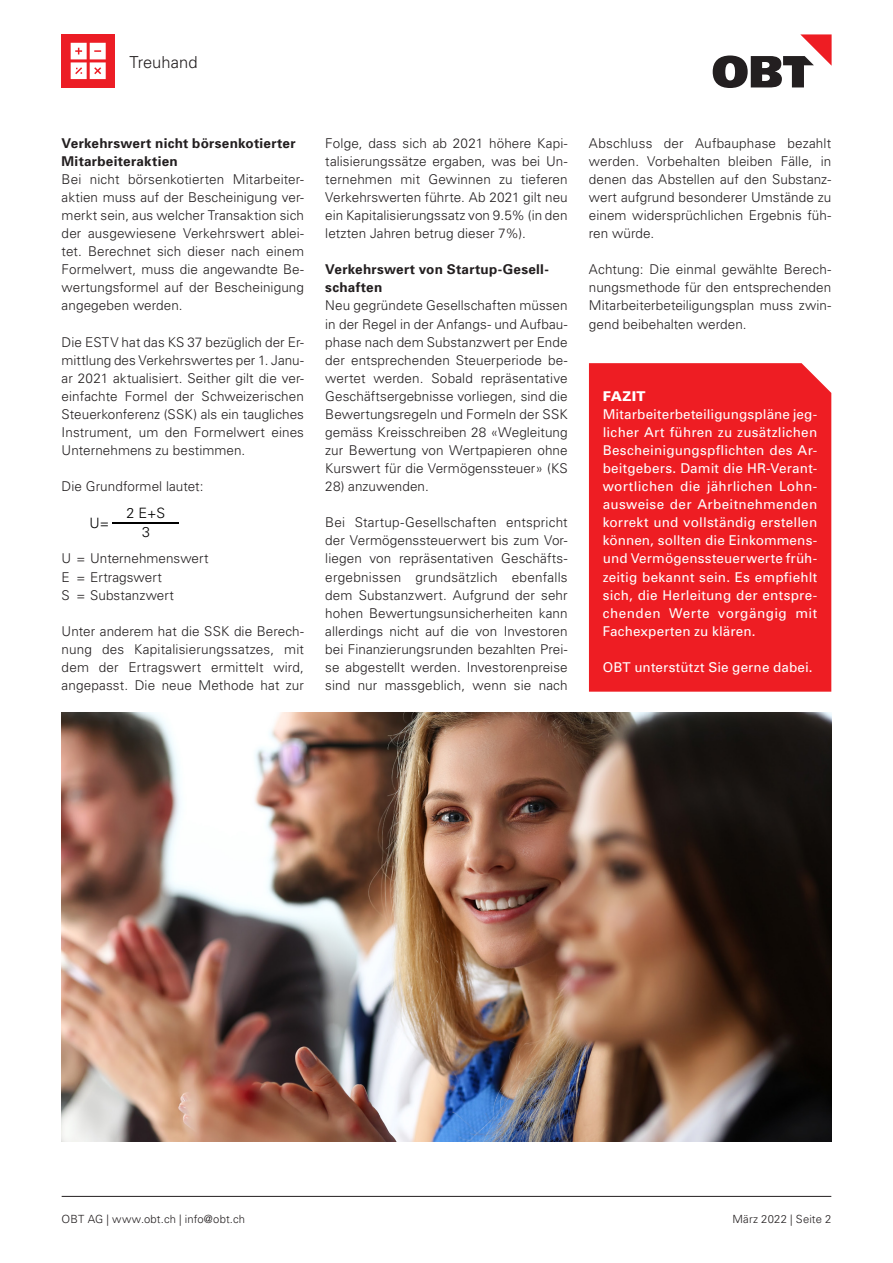
<style>
.page{position:relative;width:893px;height:1263px;background:#fff}
.page>*{position:absolute;margin:0;border:0;box-sizing:border-box;transform-origin:0 0}
.t1{font:300 16.5px "Univers";letter-spacing:.005em;color:#231f20}
.t2{font:300 14.25px/18.6px "Univers";color:#000;text-align:center}
.Lauftext{font:300 13.5px/18px "Univers";letter-spacing:.005em;color:#231f20;text-align:justify}
.Fazit{font:13.5px/18px "Univers";letter-spacing:.015em;color:#fff;text-align:justify}
.Lauftext-2{font:700 13.5px/18px "Univers";letter-spacing:.02em;color:#231f20}
.Fazit-2{font:900 13.5px "Univers";letter-spacing:.015em;color:#fff}
.t3{font:300 11.25px "Univers";letter-spacing:.015em;color:#231f20}
</style>
<div class="page">
<hr style="left:62px;top:1196px;width:769px;height:1px;background:#231f20">
<svg style="left:713px;top:34px;width:119px;height:54px"></svg>
<div style="left:589px;top:363px;width:242px;height:329px;background:#ee1d23"></div>
<hr style="left:112px;top:523px;width:67px;height:1px;background:#000">
<img style="left:62px;top:713px;width:769px;height:429px">
<div style="left:62px;top:34px;width:53px;height:53px;background:#ec1d25"></div>
<svg style="left:71px;top:43px;width:35px;height:36px"></svg>
<p class="t1" style="left:130px;top:52px;width:69px">Treuhand</p>
<p class="Lauftext-2" style="left:62px;top:134px;width:235px">Verkehrswert nicht börsenkotierter<br>Mitarbeiteraktien</p>
<p class="Lauftext" style="left:62px;top:170px;width:244px">Bei nicht börsenkotierten Mitarbeiter&shy;aktien muss auf der Bescheinigung ver&shy;merkt sein, aus welcher Transaktion sich der ausgewiesene Verkehrswert ablei&shy;tet. Berechnet sich dieser nach einem Formelwert, muss die angewandte Be&shy;wertungsformel auf der Bescheinigung angegeben werden.</p>
<p class="Lauftext" style="left:62px;top:333px;width:244px">Die ESTV hat das KS 37 bezüglich der Er&shy;mittlung des Verkehrswertes per 1. Janu&shy;ar 2021 aktualisiert. Seither gilt die ver&shy;einfachte Formel der Schweizerischen Steuerkonferenz (SSK) als ein taugliches Instrument, um den Formelwert eines Unternehmens zu bestimmen.</p>
<p class="Lauftext" style="left:62px;top:477px;width:143px">Die Grundformel lautet:</p>
<p class="t2" style="left:90px;top:513px;width:21px">U=</p>
<p class="t2" style="left:127px;top:504px;width:40px">2 E+S<br>3</p>
<p class="Lauftext" style="left:62px;top:550px;width:148px">U = Unternehmenswert</p>
<p class="Lauftext" style="left:62px;top:568px;width:102px">E = Ertragswert</p>
<p class="Lauftext" style="left:62px;top:586px;width:114px">S = Substanzwert</p>
<p class="Lauftext" style="left:62px;top:622px;width:244px">Unter anderem hat die SSK die Berech&shy;nung des Kapitalisierungssatzes, mit dem der Ertragswert ermittelt wird, angepasst. Die neue Methode hat zur</p>
<p class="Lauftext" style="left:325px;top:134px;width:244px">Folge, dass sich ab 2021 höhere Kapi&shy;talisierungssätze ergaben, was bei Un&shy;ternehmen mit Gewinnen zu tieferen Verkehrswerten führte. Ab 2021 gilt neu ein Kapitalisierungssatz von 9.5% (in den letzten Jahren betrug dieser 7%).</p>
<p class="Lauftext-2" style="left:325px;top:260px;width:225px">Verkehrswert von Startup-Gesell&shy;schaften</p>
<p class="Lauftext" style="left:325px;top:297px;width:244px">Neu gegründete Gesellschaften müssen in der Regel in der Anfangs- und Aufbau&shy;phase nach dem Substanzwert per Ende der entsprechenden Steuerperiode be&shy;wertet werden. Sobald repräsentative Geschäftsergebnisse vorliegen, sind die Bewertungsregeln und Formeln der SSK gemäss Kreisschreiben 28 «Wegleitung zur Bewertung von Wertpapieren ohne Kurswert für die Vermögenssteuer» (KS</p>
<p class="Lauftext" style="left:325px;top:477px;width:105px">28) anzuwenden.</p>
<p class="Lauftext" style="left:325px;top:513px;width:244px">Bei Startup-Gesellschaften entspricht der Vermögenssteuerwert bis zum Vor&shy;liegen von repräsentativen Geschäfts&shy;ergebnissen grundsätzlich ebenfalls dem Substanzwert. Aufgrund der sehr hohen Bewertungsunsicherheiten kann allerdings nicht auf die von Investoren bei Finanzierungsrunden bezahlten Prei&shy;se abgestellt werden. Investorenpreise sind nur massgeblich, wenn sie nach</p>
<p class="Lauftext" style="left:589px;top:134px;width:244px">Abschluss der Aufbauphase bezahlt werden. Vorbehalten bleiben Fälle, in denen das Abstellen auf den Substanz&shy;wert aufgrund besonderer Umstände zu einem widersprüchlichen Ergebnis füh&shy;ren würde.</p>
<p class="Lauftext" style="left:589px;top:260px;width:244px">Achtung: Die einmal gewählte Berech&shy;nungsmethode für den entsprechenden Mitarbeiterbeteiligungsplan muss zwin&shy;gend beibehalten werden.</p>
<p class="Fazit-2" style="left:603px;top:388px;width:44px">FAZIT</p>
<p class="Fazit" style="left:603px;top:405px;width:216px">Mitarbeiterbeteiligungspläne jeg&shy;licher Art führen zu zusätzlichen Bescheinigungspflichten des Ar&shy;beitgebers. Damit die HR-Verant&shy;wortlichen die jährlichen Lohn&shy;ausweise der Arbeitnehmenden korrekt und vollständig erstellen können, sollten die Einkommens&shy;und Vermögenssteuerwerte früh&shy;zeitig bekannt sein. Es empfiehlt sich, die Herleitung der entspre&shy;chenden Werte vorgängig mit Fachexperten zu klären.</p>
<p class="Fazit" style="left:603px;top:658px;width:211px">OBT unterstützt Sie gerne dabei.</p>
<p class="t3" style="left:62px;top:1212px;width:185px">OBT AG | www.obt.ch | info@obt.ch</p>
<p class="t3" style="left:732px;top:1212px;width:100px">März 2022 | Seite 2</p>
</div>
